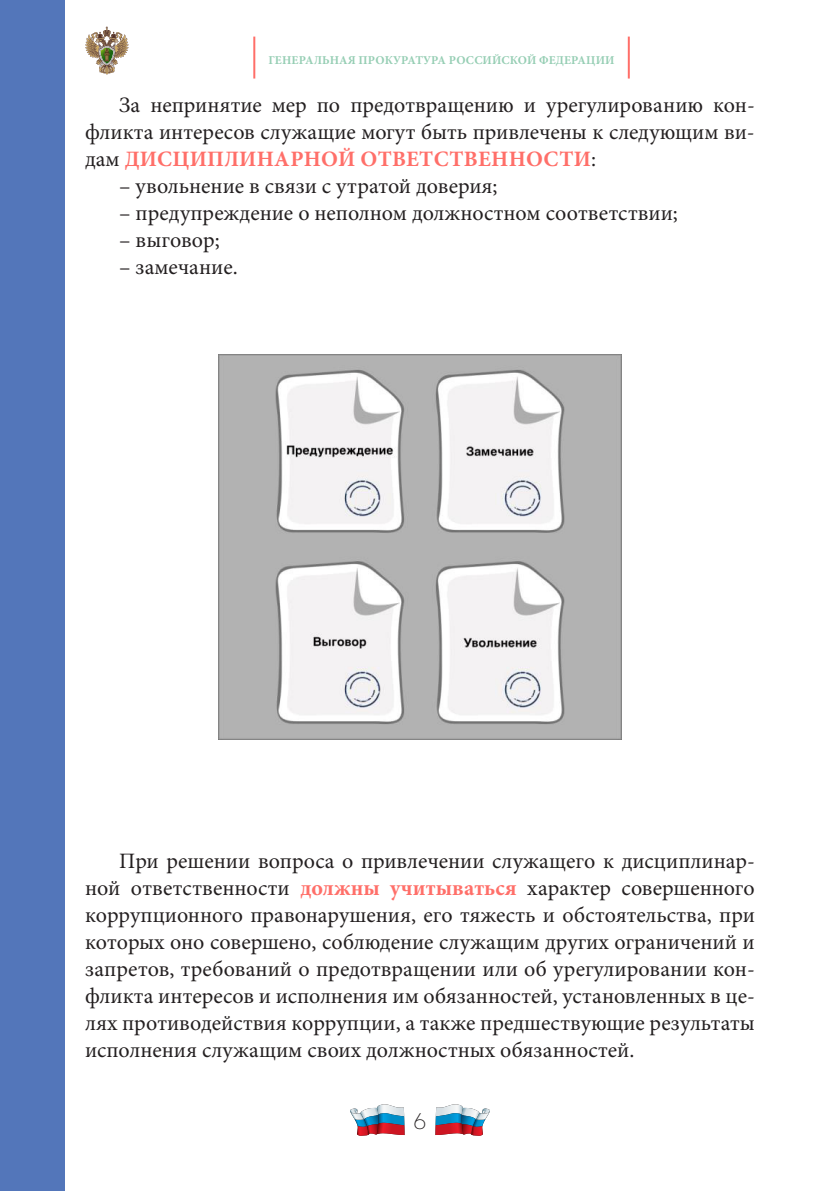
<style>
.page{position:relative;width:840px;height:1191px;background:#fff}
.page>*{position:absolute;margin:0;border:0;box-sizing:border-box;transform-origin:0 0}
.t1{font:100 24px "PF Bague Sans Pro";color:#231f20}
.t2{font:22px/27px "Minion Pro";color:#231f20;text-align:justify}
.t3{font:700 12px "Minion Pro";letter-spacing:.01em;color:#96ceb4}
.s1{font-weight:700;color:#ff6f69}
</style>
<div class="page">
<hr style="left:253px;top:37px;width:2px;height:42px;background:#ff6f69">
<hr style="left:627px;top:37px;width:2px;height:42px;background:#ff6f69">
<svg style="left:85px;top:27px;width:43px;height:47px"></svg>
<svg style="left:435px;top:1104px;width:55px;height:32px"></svg>
<svg style="left:350px;top:1104px;width:54px;height:32px"></svg>
<div style="left:0;top:0;width:65px;height:1191px;background:#5376ba"></div>
<img style="left:218px;top:354px;width:403px;height:385px">
<p class="t3" style="left:268px;top:52px;width:347px">ГЕНЕРАЛЬНАЯ ПРОКУРАТУРА РОССИЙСКОЙ ФЕДЕРАЦИИ</p>
<p class="t2" style="left:85px;top:92px;width:671px;text-indent:34px">За непринятие мер по предотвращению и урегулированию кон&shy;фликта интересов служащие могут быть привлечены к следующим ви&shy;дам <span class="s1">ДИСЦИПЛИНАРНОЙ ОТВЕТСТВЕННОСТИ</span>:</p>
<p class="t2" style="left:119px;top:173px;width:380px">– увольнение в связи с утратой доверия;</p>
<p class="t2" style="left:119px;top:200px;width:560px">– предупреждение о неполном должностном соответствии;</p>
<p class="t2" style="left:119px;top:227px;width:102px">– выговор;</p>
<p class="t2" style="left:119px;top:254px;width:120px">– замечание.</p>
<p class="t2" style="left:85px;top:848px;width:671px;text-indent:34px">При решении вопроса о привлечении служащего к дисциплинар&shy;ной ответственности <span class="s1">должны учитываться</span> характер совершенного коррупционного правонарушения, его тяжесть и обстоятельства, при которых оно совершено, соблюдение служащим других ограничений и запретов, требований о предотвращении или об урегулировании кон&shy;фликта интересов и исполнения им обязанностей, установленных в це&shy;лях противодействия коррупции, а также предшествующие результаты исполнения служащим своих должностных обязанностей.</p>
<p class="t1" style="left:413px;top:1107px;width:14px">6</p>
</div>
